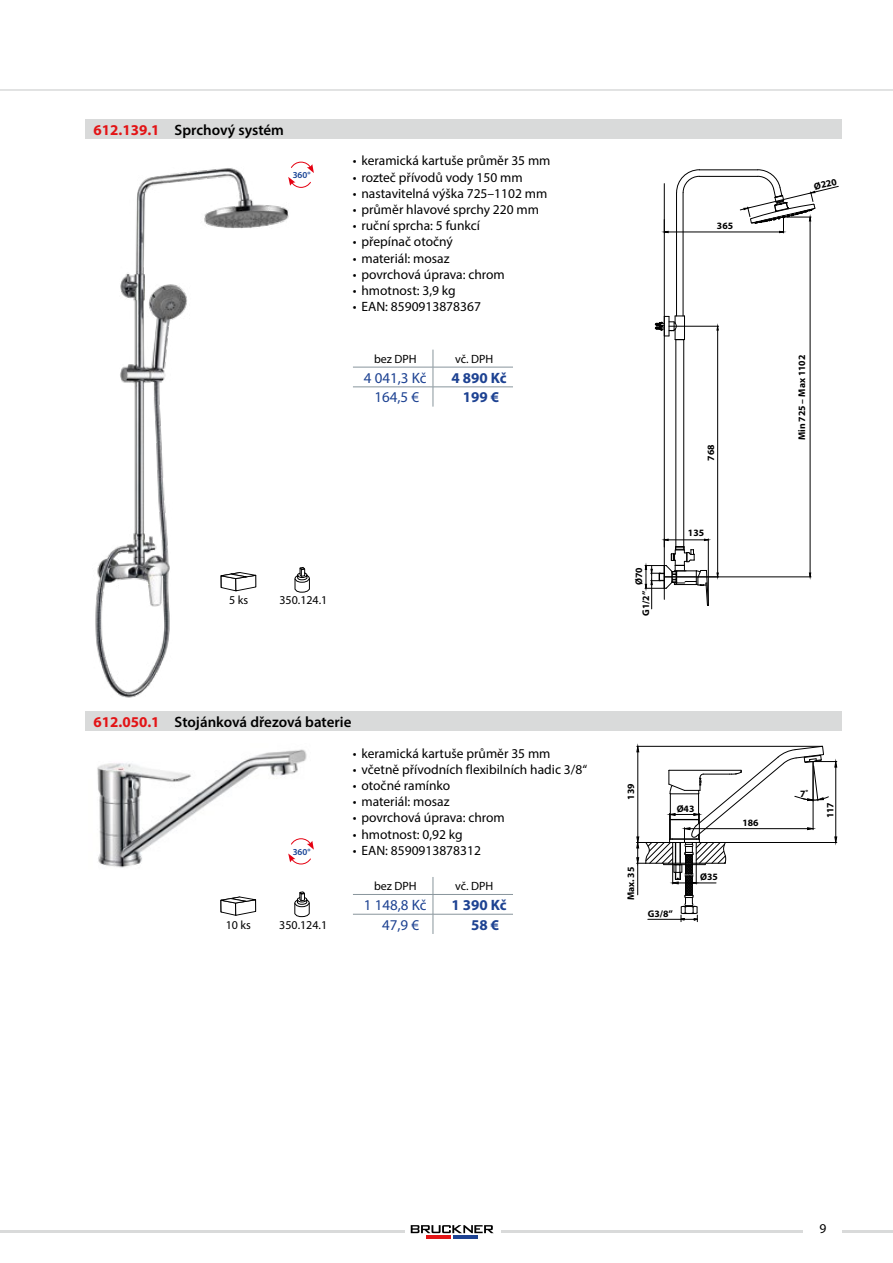
<style>
.page{position:relative;width:893px;height:1263px;background:#fff}
.page>*{position:absolute;margin:0;border:0;box-sizing:border-box;transform-origin:0 0}
.název_výrobku{font:600 15px "Myriad Pro";color:#000}
.kód____cena_Kč____ce{font:15px "Myriad Pro";color:#1d4292}
.kód____cena_Kč____ce-2{font:700 15px "Myriad Pro";color:#1d4292}
.popis_výrobku{font:13.5px "Myriad Pro";color:#000}
.kód____cena_Kč____ce-3{font:12px "Myriad Pro";color:#000}
.t1{font:700 9.75px "Myriad Pro";color:#000}
.t2{font:600 9.15px "Myriad Pro";color:#144194}
.s1{font-weight:700;color:#e31416}
</style>
<div class="page">
<hr style="left:477px;top:1231px;width:416px;height:2px;background:#d9dada">
<div style="left:804px;top:1223px;width:38px;height:35px;background:#fff"></div>
<hr style="left:0;top:1231px;width:428px;height:2px;background:#d9dada">
<hr style="left:0;top:89px;width:893px;height:2px;background:#e1e2e2">
<div style="left:405px;top:1219px;width:95px;height:26px;background:#fff"></div>
<svg style="left:411px;top:1225px;width:83px;height:8px"></svg>
<hr style="left:426px;top:1235px;width:25px;height:3px;background:#e31416">
<hr style="left:453px;top:1235px;width:25px;height:3px;background:#1d4292">
<img style="left:95px;top:168px;width:194px;height:530px">
<img style="left:97px;top:749px;width:210px;height:119px">
<hr style="left:353px;top:367px;width:80px;height:1px;background:#88959c">
<hr style="left:433px;top:367px;width:80px;height:1px;background:#88959c">
<hr style="left:353px;top:387px;width:80px;height:1px;background:#88959c">
<hr style="left:433px;top:387px;width:80px;height:1px;background:#88959c">
<svg style="left:433px;top:350px;width:1px;height:57px"></svg>
<hr style="left:353px;top:894px;width:80px;height:1px;background:#88959c">
<hr style="left:433px;top:894px;width:80px;height:1px;background:#88959c">
<hr style="left:353px;top:914px;width:80px;height:1px;background:#88959c">
<hr style="left:433px;top:914px;width:80px;height:1px;background:#88959c">
<svg style="left:433px;top:877px;width:1px;height:57px"></svg>
<div style="left:85px;top:119px;width:757px;height:20px;background:#d9dada"></div>
<div style="left:85px;top:711px;width:757px;height:20px;background:#d9dada"></div>
<svg style="left:294px;top:567px;width:16px;height:26px"></svg>
<svg style="left:221px;top:572px;width:37px;height:19px"></svg>
<svg style="left:294px;top:891px;width:16px;height:26px"></svg>
<svg style="left:220px;top:896px;width:37px;height:20px"></svg>
<hr style="left:676px;top:193px;width:1px;height:123px;background:#000">
<hr style="left:683px;top:193px;width:1px;height:123px;background:#000">
<hr style="left:699px;top:176px;width:59px;height:1px;background:#000">
<hr style="left:699px;top:170px;width:59px;height:1px;background:#000">
<svg style="left:676px;top:169px;width:24px;height:24px"></svg>
<hr style="left:664px;top:184px;width:1px;height:415px;background:#000">
<hr style="left:810px;top:221px;width:1px;height:352px;background:#000">
<hr style="left:668px;top:232px;width:112px;height:1px;background:#000">
<hr style="left:669px;top:326px;width:50px;height:1px;background:#000">
<hr style="left:717px;top:330px;width:1px;height:243px;background:#000">
<svg style="left:663px;top:220px;width:5px;height:13px"></svg>
<hr style="left:664px;top:577px;width:147px;height:1px;background:#000">
<svg style="left:740px;top:169px;width:98px;height:64px"></svg>
<svg style="left:645px;top:315px;width:64px;height:294px"></svg>
<svg style="left:637px;top:745px;width:200px;height:177px"></svg>
<svg style="left:288px;top:838px;width:26px;height:27px"></svg>
<svg style="left:288px;top:161px;width:26px;height:27px"></svg>
<p class="název_výrobku" style="left:94px;top:120px;width:192px"><span class="s1">612.139.1</span> Sprchový systém</p>
<p class="t2" style="left:293px;top:169px;width:19px">360°</p>
<p class="popis_výrobku" style="left:353px;top:153px;width:199px">• keramická kartuše průměr 35 mm</p>
<p class="popis_výrobku" style="left:353px;top:169px;width:171px">• rozteč přívodů vody 150 mm</p>
<p class="popis_výrobku" style="left:353px;top:185px;width:196px">• nastavitelná výška 725–1102 mm</p>
<p class="popis_výrobku" style="left:353px;top:201px;width:188px">• průměr hlavové sprchy 220 mm</p>
<p class="popis_výrobku" style="left:353px;top:217px;width:129px">• ruční sprcha: 5 funkcí</p>
<p class="popis_výrobku" style="left:353px;top:234px;width:101px">• přepínač otočný</p>
<p class="popis_výrobku" style="left:353px;top:250px;width:98px">• materiál: mosaz</p>
<p class="popis_výrobku" style="left:353px;top:266px;width:153px">• povrchová úprava: chrom</p>
<p class="popis_výrobku" style="left:353px;top:282px;width:104px">• hmotnost: 3,9 kg</p>
<p class="popis_výrobku" style="left:353px;top:298px;width:129px">• EAN: 8590913878367</p>
<p class="kód____cena_Kč____ce-3" style="left:374px;top:351px;width:44px">bez DPH</p>
<p class="kód____cena_Kč____ce-3" style="left:455px;top:351px;width:40px">vč. DPH</p>
<p class="kód____cena_Kč____ce" style="left:364px;top:368px;width:64px">4 041,3 Kč</p>
<p class="kód____cena_Kč____ce-2" style="left:452px;top:368px;width:57px">4 890 Kč</p>
<p class="kód____cena_Kč____ce" style="left:374px;top:388px;width:46px">164,5 €</p>
<p class="kód____cena_Kč____ce-2" style="left:463px;top:387px;width:38px">199 €</p>
<p class="kód____cena_Kč____ce-3" style="left:229px;top:593px;width:21px">5 ks</p>
<p class="kód____cena_Kč____ce-3" style="left:279px;top:593px;width:50px">350.124.1</p>
<p class="název_výrobku" style="left:94px;top:712px;width:259px"><span class="s1">612.050.1</span> Stojánková dřezová baterie</p>
<p class="t2" style="left:293px;top:846px;width:19px">360°</p>
<p class="kód____cena_Kč____ce-3" style="left:226px;top:917px;width:27px">10 ks</p>
<p class="kód____cena_Kč____ce-3" style="left:279px;top:917px;width:50px">350.124.1</p>
<p class="popis_výrobku" style="left:353px;top:745px;width:199px">• keramická kartuše průměr 35 mm</p>
<p class="popis_výrobku" style="left:353px;top:761px;width:236px">• včetně přívodních flexibilních hadic 3/8“</p>
<p class="popis_výrobku" style="left:353px;top:777px;width:99px">• otočné ramínko</p>
<p class="popis_výrobku" style="left:353px;top:793px;width:98px">• materiál: mosaz</p>
<p class="popis_výrobku" style="left:353px;top:809px;width:153px">• povrchová úprava: chrom</p>
<p class="popis_výrobku" style="left:353px;top:826px;width:111px">• hmotnost: 0,92 kg</p>
<p class="popis_výrobku" style="left:353px;top:842px;width:129px">• EAN: 8590913878312</p>
<p class="kód____cena_Kč____ce-3" style="left:374px;top:879px;width:44px">bez DPH</p>
<p class="kód____cena_Kč____ce-3" style="left:455px;top:879px;width:40px">vč. DPH</p>
<p class="kód____cena_Kč____ce" style="left:364px;top:896px;width:64px">1 148,8 Kč</p>
<p class="kód____cena_Kč____ce-2" style="left:452px;top:895px;width:57px">1 390 Kč</p>
<p class="kód____cena_Kč____ce" style="left:382px;top:915px;width:39px">47,9 €</p>
<p class="kód____cena_Kč____ce-2" style="left:471px;top:915px;width:30px">58 €</p>
<p class="t1" style="left:717px;top:220px;width:18px">365</p>
<p class="t1" style="left:632px;top:585px;width:19px;rotate:-90deg">Ø70</p>
<p class="t1" style="left:639px;top:616px;width:27px;rotate:-90deg">G1/2”</p>
<p class="t1" style="left:705px;top:461px;width:18px;rotate:-90deg">768</p>
<p class="t1" style="left:688px;top:526px;width:18px">135</p>
<p class="t1" style="left:813px;top:180px;width:25px;rotate:-13deg">Ø220</p>
<p class="t1" style="left:796px;top:440px;width:87px;rotate:-90deg">Min 725 – Max 1102</p>
<p class="t1" style="left:625px;top:800px;width:18px;rotate:-90deg">139</p>
<p class="t1" style="left:677px;top:802px;width:19px">Ø43</p>
<p class="t1" style="left:625px;top:900px;width:35px;rotate:-90deg">Max. 35</p>
<p class="t1" style="left:700px;top:871px;width:19px">Ø35</p>
<p class="t1" style="left:648px;top:907px;width:27px">G3/8”</p>
<p class="t1" style="left:742px;top:816px;width:18px">186</p>
<p class="t1" style="left:800px;top:787px;width:10px">7˚</p>
<p class="t1" style="left:824px;top:818px;width:18px;rotate:-90deg">117</p>
<p class="popis_výrobku" style="left:819px;top:1220px;width:8px">9</p>
</div>
